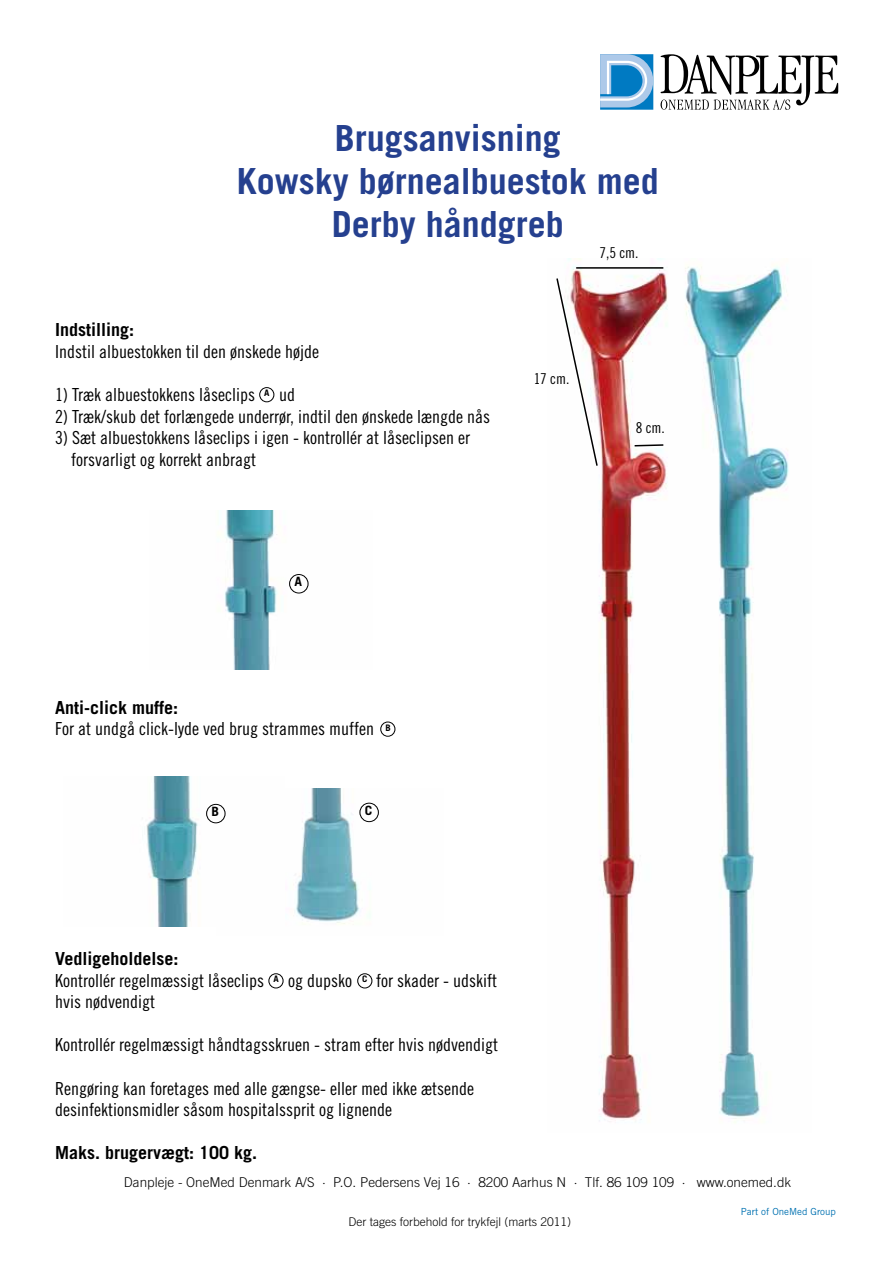
<style>
.page{position:relative;width:893px;height:1263px;background:#fff}
.page>*{position:absolute;margin:0;border:0;box-sizing:border-box;transform-origin:0 0}
.t1{font:700 36px/43.2px "Trade Gothic";color:#25408f;text-align:center}
.t2{font:18px/21.6px "Trade Gothic Cond Eighteen";color:#000}
.t3{font:700 18px "Trade Gothic";color:#000}
.t4{font:15px "Trade Gothic Cond Eighteen";color:#000}
.t5{font:300 13.5px "Trade Gothic";color:#000}
.t6{font:700 12.9px "Trade Gothic";color:#000;scale:1.06 1}
.t7{font:300 12px "Trade Gothic";color:#000}
.t8{font:9.75px "Trade Gothic";color:#0071b1}
.t9{font:700 9px "Trade Gothic";color:#000;scale:1.06 1}
</style>
<div class="page">
<svg style="left:600px;top:54px;width:53px;height:56px;background:#69acda"></svg>
<svg style="left:661px;top:54px;width:177px;height:56px"></svg>
<div style="left:259px;top:387px;width:15px;height:15px;border:1px solid #000;border-radius:50%"></div>
<img style="left:224px;top:510px;width:85px;height:159px">
<div style="left:289px;top:574px;width:19px;height:19px;border:1px solid #000;border-radius:50%"></div>
<img style="left:295px;top:788px;width:84px;height:136px">
<img style="left:146px;top:776px;width:80px;height:150px">
<div style="left:360px;top:803px;width:19px;height:19px;border:1px solid #000;border-radius:50%"></div>
<div style="left:206px;top:804px;width:19px;height:19px;border:1px solid #000;border-radius:50%"></div>
<div style="left:269px;top:973px;width:14px;height:15px;border:1px solid #000;border-radius:50%"></div>
<div style="left:357px;top:973px;width:15px;height:15px;border:1px solid #000;border-radius:50%"></div>
<div style="left:380px;top:722px;width:15px;height:14px;border:1px solid #000;border-radius:50%"></div>
<img style="left:568px;top:259px;width:221px;height:864px">
<hr style="left:576px;top:267px;width:87px;height:2px;background:#000">
<svg style="left:556px;top:277px;width:43px;height:190px"></svg>
<svg style="left:633px;top:443px;width:32px;height:4px"></svg>
<h1 class="t1" style="left:237px;top:116px;width:423px">Brugsanvisning<br>Kowsky børnealbuestok med<br>Derby håndgreb</h1>
<p class="t3" style="left:55px;top:319px;width:81px">Indstilling:</p>
<p class="t2" style="left:55px;top:340px;width:265px">Indstil albuestokken til den ønskede højde</p>
<p class="t2" style="left:55px;top:384px;width:201px">1) Træk albuestokkens låseclips</p>
<p class="t2" style="left:279px;top:384px;width:17px">ud</p>
<p class="t2" style="left:55px;top:405px;width:436px">2) Træk/skub det forlængede underrør, indtil den ønskede længde nås</p>
<p class="t2" style="left:71px;top:427px;width:400px;text-indent:-16px">3) Sæt albuestokkens låseclips i igen - kontrollér at låseclipsen er forsvarligt og korrekt anbragt</p>
<p class="t9" style="left:264px;top:387px;width:7px">A</p>
<p class="t6" style="left:294px;top:573px;width:9px">A</p>
<p class="t3" style="left:55px;top:696px;width:125px">Anti-click muffe:</p>
<p class="t2" style="left:55px;top:718px;width:337px">For at undgå click-lyde ved brug strammes muffen <sup>B</sup></p>
<p class="t6" style="left:211px;top:803px;width:9px">B</p>
<p class="t6" style="left:365px;top:802px;width:9px">C</p>
<p class="t4" style="left:599px;top:244px;width:41px">7,5 cm.</p>
<p class="t4" style="left:534px;top:370px;width:37px">17 cm.</p>
<p class="t4" style="left:636px;top:418px;width:31px">8 cm.</p>
<p class="t3" style="left:55px;top:947px;width:125px">Vedligeholdelse:</p>
<p class="t2" style="left:55px;top:969px;width:210px">Kontrollér regelmæssigt låseclips</p>
<p class="t2" style="left:288px;top:969px;width:65px">og dupsko</p>
<p class="t2" style="left:376px;top:969px;width:122px">for skader - udskift</p>
<p class="t2" style="left:55px;top:991px;width:101px">hvis nødvendigt</p>
<p class="t2" style="left:55px;top:1034px;width:444px">Kontrollér regelmæssigt håndtagsskruen - stram efter hvis nødvendigt</p>
<p class="t2" style="left:55px;top:1077px;width:420px">Rengøring kan foretages med alle gængse- eller med ikke ætsende desinfektionsmidler såsom hospitalssprit og lignende</p>
<p class="t3" style="left:55px;top:1142px;width:204px">Maks. brugervægt: 100 kg.</p>
<p class="t9" style="left:273px;top:973px;width:7px">A</p>
<p class="t9" style="left:362px;top:973px;width:7px">C</p>
<p class="t5" style="left:124px;top:1174px;width:669px">Danpleje - OneMed Denmark A/S · P.O. Pedersens Vej 16 · 8200 Aarhus N · Tlf. 86 109 109 · www.onemed.dk</p>
<p class="t7" style="left:349px;top:1214px;width:224px">Der tages forbehold for trykfejl (marts 2011)</p>
<p class="t8" style="left:741px;top:1206px;width:97px">Part of OneMed Group</p>
</div>
